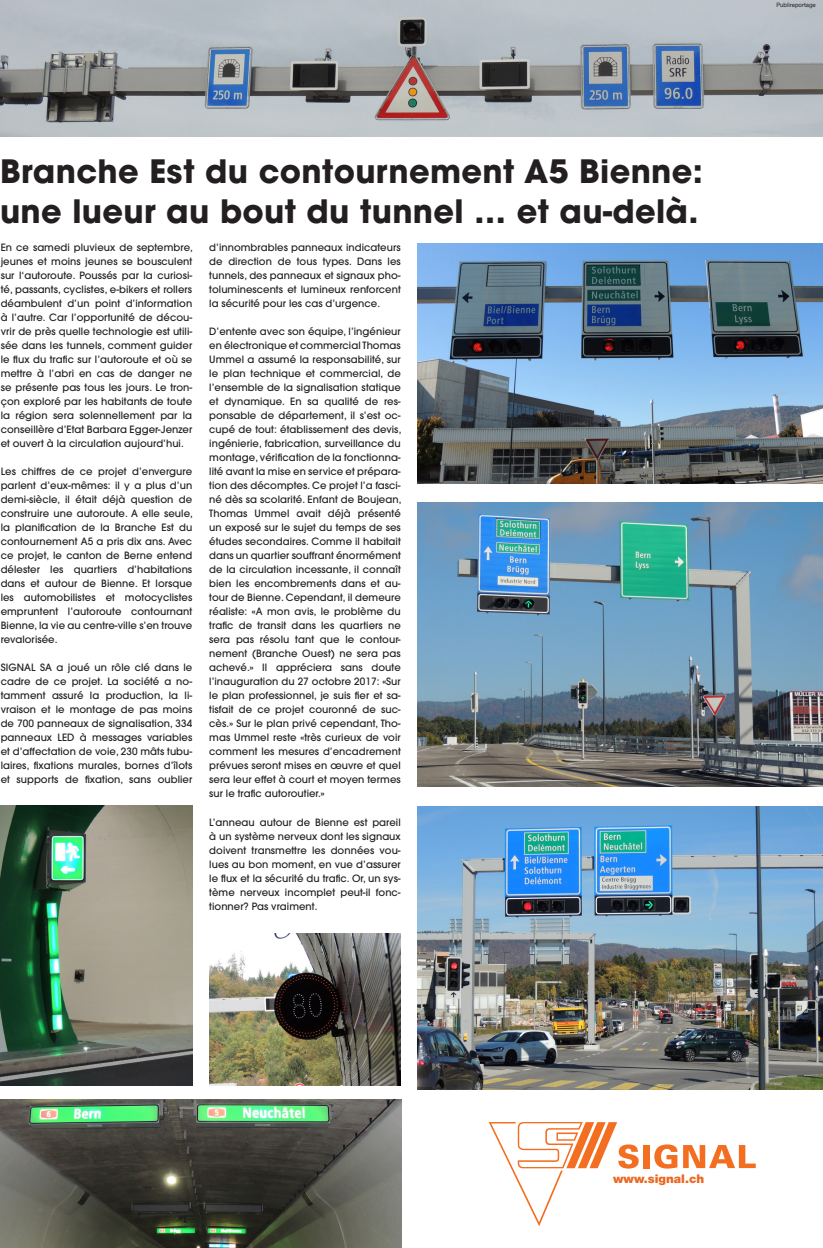
<style>
.page{position:relative;width:823px;height:1248px;background:#fff}
.page>*{position:absolute;margin:0;border:0;box-sizing:border-box;transform-origin:0 0}
.t1{font:700 32px "Avant Garde";letter-spacing:.01em;color:#231f20}
.t2{font:900 12px "Helvetica Neue";color:#ec6823}
.t3{font:500 10px/14px "Avant Garde";letter-spacing:.005em;color:#231f20;text-align:justify}
.t4{font:6px "Helvetica Neue";color:#231f20}
</style>
<div class="page">
<img style="left:1px;top:805px;width:191px;height:280px">
<div style="left:643px;top:1145px;width:6px;height:23px;background:#f36e21"></div>
<svg style="left:654px;top:1144px;width:101px;height:24px"></svg>
<svg style="left:488px;top:1122px;width:150px;height:104px"></svg>
<img style="left:209px;top:933px;width:191px;height:152px">
<img style="left:417px;top:806px;width:405px;height:283px">
<img style="left:417px;top:503px;width:405px;height:283px">
<img style="left:417px;top:243px;width:405px;height:240px">
<img style="left:0;top:1px;width:821px;height:136px">
<img style="left:0;top:1099px;width:401px;height:149px">
<p class="t1" style="left:0;top:150px;width:704px">Branche Est du contournement A5 Bienne:</p>
<p class="t1" style="left:0;top:190px;width:699px">une lueur au bout du tunnel … et au-delà.</p>
<p class="t3" style="left:1px;top:241px;width:194px">En ce samedi pluvieux de septembre, jeunes et moins jeunes se bousculent sur l‘autoroute. Poussés par la curiosi&shy;té, passants, cyclistes, e-bikers et rollers déambulent d’un point d’information à l’autre. Car l’opportunité de décou&shy;vrir de près quelle technologie est utili&shy;sée dans les tunnels, comment guider le flux du trafic sur l’autoroute et où se mettre à l’abri en cas de danger ne se présente pas tous les jours. Le tron&shy;çon exploré par les habitants de toute la région sera solennellement par la conseillère d’Etat Barbara Egger-Jenzer et ouvert à la circulation aujourd’hui.</p>
<p class="t3" style="left:1px;top:465px;width:194px">Les chiffres de ce projet d’envergure parlent d’eux-mêmes: il y a plus d’un demi-siècle, il était déjà question de construire une autoroute. A elle seule, la planification de la Branche Est du contournement A5 a pris dix ans. Avec ce projet, le canton de Berne entend délester les quartiers d’habitations dans et autour de Bienne. Et lorsque les automobilistes et motocyclistes empruntent l’autoroute contournant Bienne, la vie au centre-ville s’en trouve revalorisée.</p>
<p class="t3" style="left:1px;top:661px;width:193px">SIGNAL SA a joué un rôle clé dans le cadre de ce projet. La société a no&shy;tamment assuré la production, la li&shy;vraison et le montage de pas moins de 700 panneaux de signalisation, 334 panneaux LED à messages variables et d’affectation de voie, 230 mâts tubu&shy;laires, fixations murales, bornes d’îlots et supports de fixation, sans oublier</p>
<p class="t3" style="left:209px;top:241px;width:193px">d’innombrables panneaux indicateurs de direction de tous types. Dans les tunnels, des panneaux et signaux pho&shy;toluminescents et lumineux renforcent la sécurité pour les cas d’urgence.</p>
<p class="t3" style="left:209px;top:325px;width:194px">D’entente avec son équipe, l’ingénieur en électronique et commercial Thomas Ummel a assumé la responsabilité, sur le plan technique et commercial, de l’ensemble de la signalisation statique et dynamique. En sa qualité de res&shy;ponsable de département, il s’est oc&shy;cupé de tout: établissement des devis, ingénierie, fabrication, surveillance du montage, vérification de la fonctionna&shy;lité avant la mise en service et prépara&shy;tion des décomptes. Ce projet l’a fasci&shy;né dès sa scolarité. Enfant de Boujean, Thomas Ummel avait déjà présenté un exposé sur le sujet du temps de ses études secondaires. Comme il habitait dans un quartier souffrant énormément de la circulation incessante, il connaît bien les encombrements dans et au&shy;tour de Bienne. Cependant, il demeure réaliste: «A mon avis, le problème du trafic de transit dans les quartiers ne sera pas résolu tant que le contour&shy;nement (Branche Ouest) ne sera pas achevé.» Il appréciera sans doute l’inauguration du 27 octobre 2017: «Sur le plan professionnel, je suis fier et sa&shy;tisfait de ce projet couronné de suc&shy;cès.» Sur le plan privé cependant, Tho&shy;mas Ummel reste «très curieux de voir comment les mesures d’encadrement prévues seront mises en œuvre et quel sera leur effet à court et moyen termes sur le trafic autoroutier.»</p>
<p class="t3" style="left:209px;top:815px;width:193px">L’anneau autour de Bienne est pareil à un système nerveux dont les signaux doivent transmettre les données vou&shy;lues au bon moment, en vue d’assurer le flux et la sécurité du trafic. Or, un sys&shy;tème nerveux incomplet peut-il fonc&shy;tionner? Pas vraiment.</p>
<p class="t4" style="left:776px;top:1px;width:41px">Publireportage</p>
<p class="t2" style="left:613px;top:1171px;width:92px">www.signal.ch</p>
</div>
